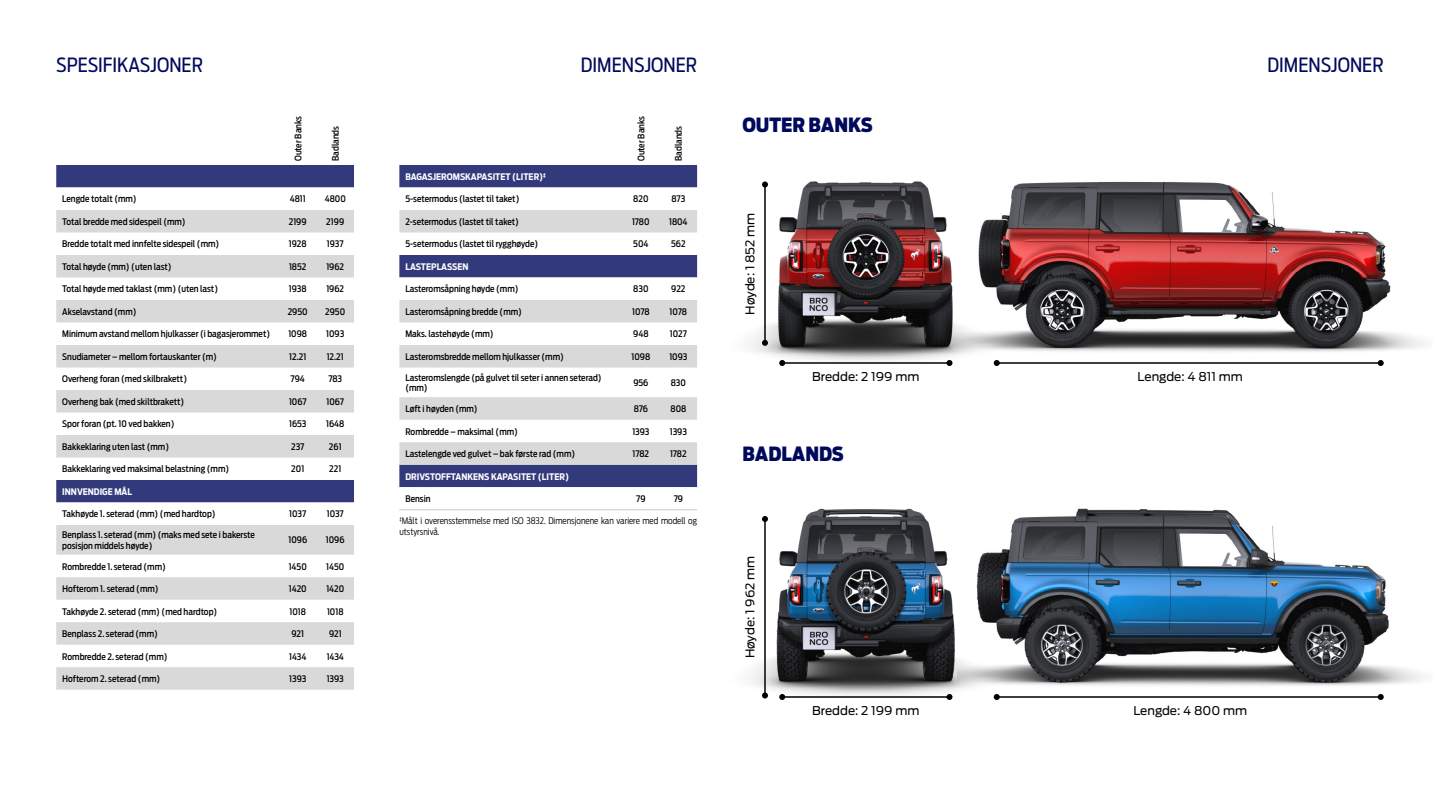
<style>
.page{position:relative;width:1440px;height:810px;background:#fff}
.page>*{position:absolute;margin:0;border:0;box-sizing:border-box;transform-origin:0 0}
.t1{font:19.5px "Ford Antenna Cond";color:#00095b}
.t2{font:900 19.5px "Ford Antenna Cond";color:#00095b}
.t3{font:12px "Ford Antenna";color:#000}
.t4{font:500 9px/10.5px "Ford Antenna Cond";color:#000}
.t5{font:700 9px "Ford Antenna Cond";color:#fff}
.t6{font:300 9px/10.5px "Ford Antenna Cond";color:#000}
</style>
<div class="page">
<img style="left:997px;top:181px;width:427px;height:171px">
<img style="left:999px;top:508px;width:425px;height:178px">
<img style="left:748px;top:181px;width:249px;height:184px">
<img style="left:748px;top:508px;width:251px;height:191px">
<hr style="left:764px;top:184px;width:2px;height:159px;background:#000">
<svg style="left:762px;top:182px;width:6px;height:6px"></svg>
<svg style="left:762px;top:340px;width:6px;height:6px"></svg>
<hr style="left:764px;top:519px;width:2px;height:176px;background:#000">
<svg style="left:762px;top:516px;width:6px;height:6px"></svg>
<svg style="left:762px;top:692px;width:6px;height:6px"></svg>
<hr style="left:997px;top:362px;width:384px;height:2px;background:#000">
<svg style="left:994px;top:360px;width:6px;height:6px"></svg>
<svg style="left:1378px;top:360px;width:6px;height:6px"></svg>
<hr style="left:997px;top:696px;width:384px;height:2px;background:#000">
<svg style="left:994px;top:694px;width:6px;height:6px"></svg>
<svg style="left:1378px;top:694px;width:6px;height:6px"></svg>
<hr style="left:782px;top:362px;width:168px;height:2px;background:#000">
<svg style="left:779px;top:360px;width:6px;height:6px"></svg>
<svg style="left:946px;top:360px;width:6px;height:6px"></svg>
<hr style="left:782px;top:696px;width:168px;height:2px;background:#000">
<svg style="left:779px;top:694px;width:6px;height:6px"></svg>
<svg style="left:946px;top:694px;width:6px;height:6px"></svg>
<div style="left:56px;top:165px;width:298px;height:23px;background:#333a7c"></div>
<svg style="left:56px;top:210px;width:298px;height:480px;fill:#d9d9d9"></svg>
<div style="left:399px;top:165px;width:298px;height:23px;background:#333a7c"></div>
<div style="left:399px;top:465px;width:298px;height:23px;background:#333a7c"></div>
<svg style="left:399px;top:210px;width:298px;height:255px"></svg>
<hr style="left:399px;top:509px;width:223px;height:1px;background:#d9d9d9">
<hr style="left:622px;top:509px;width:38px;height:1px;background:#d9d9d9">
<hr style="left:660px;top:509px;width:37px;height:1px;background:#d9d9d9">
<h1 class="t1" style="left:56px;top:48px;width:148px">SPESIFIKASJONER</h1>
<h1 class="t1" style="left:1268px;top:48px;width:118px">DIMENSJONER</h1>
<h1 class="t1" style="left:581px;top:48px;width:118px">DIMENSJONER</h1>
<p class="t4" style="left:292px;top:161px;width:47px;rotate:-90deg">Outer Banks</p>
<p class="t4" style="left:329px;top:161px;width:37px;rotate:-90deg">Badlands</p>
<p class="t4" style="left:62px;top:193px;width:76px">Lengde totalt (mm)</p>
<p class="t4" style="left:290px;top:193px;width:18px">4811</p>
<p class="t4" style="left:325px;top:193px;width:23px">4800</p>
<p class="t4" style="left:62px;top:215px;width:125px">Total bredde med sidespeil (mm)</p>
<p class="t4" style="left:289px;top:215px;width:19px">2199</p>
<p class="t4" style="left:326px;top:215px;width:19px">2199</p>
<p class="t4" style="left:62px;top:238px;width:158px">Bredde totalt med innfelte sidespeil (mm)</p>
<p class="t4" style="left:289px;top:238px;width:19px">1928</p>
<p class="t4" style="left:327px;top:238px;width:18px">1937</p>
<p class="t4" style="left:62px;top:260px;width:111px">Total høyde (mm) (uten last)</p>
<p class="t4" style="left:289px;top:260px;width:19px">1852</p>
<p class="t4" style="left:326px;top:260px;width:19px">1962</p>
<p class="t4" style="left:62px;top:283px;width:157px">Total høyde med taklast (mm) (uten last)</p>
<p class="t4" style="left:289px;top:283px;width:19px">1938</p>
<p class="t4" style="left:326px;top:283px;width:19px">1962</p>
<p class="t4" style="left:62px;top:305px;width:76px">Akselavstand (mm)</p>
<p class="t4" style="left:288px;top:305px;width:21px">2950</p>
<p class="t4" style="left:325px;top:305px;width:21px">2950</p>
<p class="t4" style="left:62px;top:328px;width:209px">Minimum avstand mellom hjulkasser (i bagasjerommet)</p>
<p class="t4" style="left:288px;top:328px;width:20px">1098</p>
<p class="t4" style="left:326px;top:328px;width:20px">1093</p>
<p class="t4" style="left:62px;top:350px;width:156px">Snudiameter – mellom fortauskanter (m)</p>
<p class="t4" style="left:289px;top:350px;width:19px">12.21</p>
<p class="t4" style="left:327px;top:350px;width:19px">12.21</p>
<p class="t4" style="left:62px;top:373px;width:126px">Overheng foran (med skilbrakett)</p>
<p class="t4" style="left:291px;top:373px;width:16px">794</p>
<p class="t4" style="left:328px;top:373px;width:15px">783</p>
<p class="t4" style="left:62px;top:395px;width:124px">Overheng bak (med skiltbrakett)</p>
<p class="t4" style="left:289px;top:395px;width:19px">1067</p>
<p class="t4" style="left:327px;top:395px;width:19px">1067</p>
<p class="t4" style="left:62px;top:418px;width:114px">Spor foran (pt. 10 ved bakken)</p>
<p class="t4" style="left:289px;top:418px;width:19px">1653</p>
<p class="t4" style="left:326px;top:418px;width:20px">1648</p>
<p class="t4" style="left:62px;top:440px;width:108px">Bakkeklaring uten last (mm)</p>
<p class="t4" style="left:291px;top:440px;width:15px">237</p>
<p class="t4" style="left:329px;top:440px;width:14px">261</p>
<p class="t4" style="left:62px;top:463px;width:168px">Bakkeklaring ved maksimal belastning (mm)</p>
<p class="t4" style="left:291px;top:463px;width:14px">201</p>
<p class="t4" style="left:329px;top:463px;width:14px">221</p>
<p class="t5" style="left:62px;top:484px;width:71px">INNVENDIGE MÅL</p>
<p class="t4" style="left:62px;top:508px;width:155px">Takhøyde 1. seterad (mm) (med hardtop)</p>
<p class="t4" style="left:289px;top:508px;width:18px">1037</p>
<p class="t4" style="left:327px;top:508px;width:18px">1037</p>
<p class="t4" style="left:62px;top:529px;width:194px">Benplass 1. seterad (mm) (maks med sete i bakerste posisjon middels høyde)</p>
<p class="t4" style="left:288px;top:534px;width:20px">1096</p>
<p class="t4" style="left:326px;top:534px;width:20px">1096</p>
<p class="t4" style="left:62px;top:560px;width:105px">Rombredde 1. seterad (mm)</p>
<p class="t4" style="left:289px;top:560px;width:20px">1450</p>
<p class="t4" style="left:326px;top:560px;width:20px">1450</p>
<p class="t4" style="left:62px;top:582px;width:98px">Hofterom 1. seterad (mm)</p>
<p class="t4" style="left:289px;top:582px;width:19px">1420</p>
<p class="t4" style="left:326px;top:582px;width:19px">1420</p>
<p class="t4" style="left:62px;top:605px;width:156px">Takhøyde 2. seterad (mm) (med hardtop)</p>
<p class="t4" style="left:290px;top:605px;width:18px">1018</p>
<p class="t4" style="left:327px;top:605px;width:18px">1018</p>
<p class="t4" style="left:62px;top:627px;width:97px">Benplass 2. seterad (mm)</p>
<p class="t4" style="left:291px;top:627px;width:14px">921</p>
<p class="t4" style="left:329px;top:627px;width:14px">921</p>
<p class="t4" style="left:62px;top:650px;width:107px">Rombredde 2. seterad (mm)</p>
<p class="t4" style="left:289px;top:650px;width:19px">1434</p>
<p class="t4" style="left:327px;top:650px;width:19px">1434</p>
<p class="t4" style="left:62px;top:672px;width:99px">Hofterom 2. seterad (mm)</p>
<p class="t4" style="left:289px;top:672px;width:19px">1393</p>
<p class="t4" style="left:327px;top:672px;width:19px">1393</p>
<p class="t4" style="left:635px;top:161px;width:47px;rotate:-90deg">Outer Banks</p>
<p class="t4" style="left:672px;top:161px;width:37px;rotate:-90deg">Badlands</p>
<p class="t5" style="left:405px;top:169px;width:142px">BAGASJEROMSKAPASITET (LITER)<sup>‡</sup></p>
<p class="t4" style="left:405px;top:193px;width:116px">5-setermodus (lastet til taket)</p>
<p class="t4" style="left:633px;top:193px;width:17px">820</p>
<p class="t4" style="left:672px;top:193px;width:15px">873</p>
<p class="t4" style="left:405px;top:215px;width:115px">2-setermodus (lastet til taket)</p>
<p class="t4" style="left:632px;top:215px;width:19px">1780</p>
<p class="t4" style="left:669px;top:215px;width:20px">1804</p>
<p class="t4" style="left:405px;top:238px;width:134px">5-setermodus (lastet til rygghøyde)</p>
<p class="t4" style="left:633px;top:238px;width:17px">504</p>
<p class="t4" style="left:671px;top:238px;width:16px">562</p>
<p class="t5" style="left:405px;top:259px;width:65px">LASTEPLASSEN</p>
<p class="t4" style="left:405px;top:283px;width:115px">Lasteromsåpning høyde (mm)</p>
<p class="t4" style="left:633px;top:283px;width:17px">830</p>
<p class="t4" style="left:671px;top:283px;width:16px">922</p>
<p class="t4" style="left:405px;top:305px;width:118px">Lasteromsåpning bredde (mm)</p>
<p class="t4" style="left:632px;top:305px;width:19px">1078</p>
<p class="t4" style="left:670px;top:305px;width:19px">1078</p>
<p class="t4" style="left:405px;top:328px;width:90px">Maks. lastehøyde (mm)</p>
<p class="t4" style="left:633px;top:328px;width:17px">948</p>
<p class="t4" style="left:670px;top:328px;width:18px">1027</p>
<p class="t4" style="left:405px;top:350px;width:160px">Lasteromsbredde mellom hjulkasser (mm)</p>
<p class="t4" style="left:632px;top:350px;width:20px">1098</p>
<p class="t4" style="left:669px;top:350px;width:20px">1093</p>
<p class="t4" style="left:405px;top:371px;width:198px">Lasteromslengde (på gulvet til seter i annen seterad) (mm)</p>
<p class="t4" style="left:633px;top:376px;width:17px">956</p>
<p class="t4" style="left:671px;top:376px;width:17px">830</p>
<p class="t4" style="left:405px;top:402px;width:74px">Løft i høyden (mm)</p>
<p class="t4" style="left:634px;top:402px;width:16px">876</p>
<p class="t4" style="left:670px;top:402px;width:17px">808</p>
<p class="t4" style="left:405px;top:425px;width:114px">Rombredde – maksimal (mm)</p>
<p class="t4" style="left:632px;top:425px;width:19px">1393</p>
<p class="t4" style="left:670px;top:425px;width:19px">1393</p>
<p class="t4" style="left:405px;top:447px;width:171px">Lastelengde ved gulvet – bak første rad (mm)</p>
<p class="t4" style="left:633px;top:447px;width:18px">1782</p>
<p class="t4" style="left:670px;top:447px;width:18px">1782</p>
<p class="t5" style="left:405px;top:468px;width:165px">DRIVSTOFFTANKENS KAPASITET (LITER)</p>
<p class="t4" style="left:405px;top:492px;width:27px">Bensin</p>
<p class="t4" style="left:636px;top:492px;width:11px">79</p>
<p class="t4" style="left:674px;top:492px;width:11px">79</p>
<p class="t6" style="left:399px;top:515px;width:299px"><sup>‡</sup>Målt i overensstemmelse med ISO 3832. Dimensjonene kan variere med modell og utstyrsnivå.</p>
<h1 class="t2" style="left:742px;top:107px;width:132px">OUTER BANKS</h1>
<h2 class="t3" style="left:740px;top:315px;width:103px;rotate:-90deg">Høyde: 1 852 mm</h2>
<h2 class="t3" style="left:812px;top:366px;width:109px">Bredde: 2 199 mm</h2>
<h1 class="t2" style="left:742px;top:436px;width:103px">BADLANDS</h1>
<h2 class="t3" style="left:740px;top:658px;width:104px;rotate:-90deg">Høyde: 1 962 mm</h2>
<h2 class="t3" style="left:812px;top:700px;width:109px">Bredde: 2 199 mm</h2>
<h2 class="t3" style="left:1138px;top:366px;width:107px">Lengde: 4 811 mm</h2>
<h2 class="t3" style="left:1133px;top:700px;width:115px">Lengde: 4 800 mm</h2>
</div>
